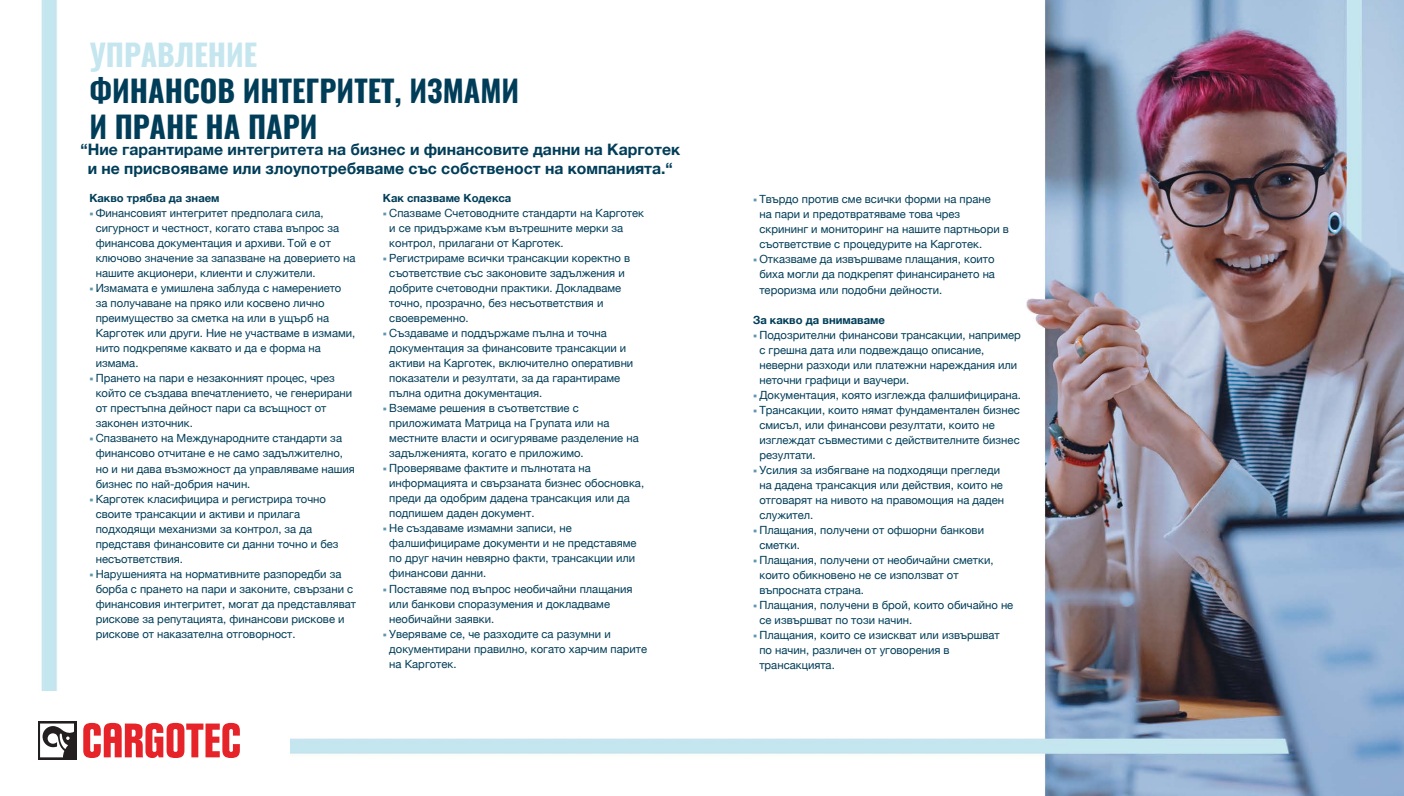
<style>
.page{position:relative;width:1404px;height:796px;background:#fff}
.page>*{position:absolute;margin:0;border:0;box-sizing:border-box;transform-origin:0 0}
.t1{font:30px/36px "Oswald";color:#003d58}
.t2{font:30px "Oswald";color:#c5e6ef}
.t3{font:700 15.75px/19.5px "Helvetica Neue";color:#003d58;text-align:center}
.t4{font:11.25px/15px "Helvetica Neue";color:#003d58}
.t5{font:700 11.25px "Helvetica Neue";color:#003d58}
.s1{font-family:"Halyard Display";font-weight:600;color:#5f96af}
</style>
<div class="page">
<img style="left:41px;top:0;width:1362px;height:795px">
<div style="left:0;top:690px;width:289px;height:105px;background:#fff"></div>
<div style="left:38px;top:720px;width:38px;height:39px;background:#231f20"></div>
<svg style="left:40px;top:723px;width:34px;height:34px"></svg>
<svg style="left:83px;top:722px;width:157px;height:35px"></svg>
<h1 class="t2" style="left:89px;top:28px;width:169px">УПРАВЛЕНИЕ</h1>
<h1 class="t1" style="left:89px;top:70px;width:431px">ФИНАНСОВ ИНТЕГРИТЕТ, ИЗМАМИ<br>И ПРАНЕ НА ПАРИ</h1>
<h2 class="t3" style="left:80px;top:139px;width:601px">“Ние гарантираме интегритета на бизнес и финансовите данни на Карготек и не присвояваме или злоупотребяваме със собственост на компанията.“</h2>
<p class="t5" style="left:89px;top:189px;width:132px">Какво трябва да знаем</p>
<p class="t4" style="left:96px;top:206px;width:261px;text-indent:-6px"><span class="s1">•</span> Финансовият интегритет предполага сила, сигурност и честност, когато става въпрос за финансова документация и архиви. Той е от ключово значение за запазване на доверието на нашите акционери, клиенти и служители.</p>
<p class="t4" style="left:96px;top:281px;width:261px;text-indent:-6px"><span class="s1">•</span> Измамата е умишлена заблуда с намерението за получаване на пряко или косвено лично преимущество за сметка на или в ущърб на Карготек или други. Ние не участваме в измами, нито подкрепяме каквато и да е форма на измама.</p>
<p class="t4" style="left:96px;top:371px;width:258px;text-indent:-6px"><span class="s1">•</span> Прането на пари е незаконният процес, чрез който се създава впечатлението, че генерирани от престъпна дейност пари са всъщност от законен източник.</p>
<p class="t4" style="left:96px;top:431px;width:261px;text-indent:-6px"><span class="s1">•</span> Спазването на Международните стандарти за финансово отчитане е не само задължително, но и ни дава възможност да управляваме нашия бизнес по най-добрия начин.</p>
<p class="t4" style="left:96px;top:491px;width:244px;text-indent:-6px"><span class="s1">•</span> Карготек класифицира и регистрира точно своите трансакции и активи и прилага подходящи механизми за контрол, за да представя финансовите си данни точно и без несъответствия.</p>
<p class="t4" style="left:96px;top:566px;width:262px;text-indent:-6px"><span class="s1">•</span> Нарушенията на нормативните разпоредби за борба с прането на пари и законите, свързани с финансовия интегритет, могат да представляват рискове за репутацията, финансови рискове и рискове от наказателна отговорност.</p>
<p class="t5" style="left:383px;top:189px;width:130px">Как спазваме Кодекса</p>
<p class="t4" style="left:389px;top:206px;width:256px;text-indent:-6px"><span class="s1">•</span> Спазваме Счетоводните стандарти на Карготек и се придържаме към вътрешните мерки за контрол, прилагани от Карготек.</p>
<p class="t4" style="left:389px;top:251px;width:242px;text-indent:-6px"><span class="s1">•</span> Регистрираме всички трансакции коректно в съответствие със законовите задължения и добрите счетоводни практики. Докладваме точно, прозрачно, без несъответствия и своевременно.</p>
<p class="t4" style="left:389px;top:326px;width:245px;text-indent:-6px"><span class="s1">•</span> Създаваме и поддържаме пълна и точна документация за финансовите трансакции и активи на Карготек, включително оперативни показатели и резултати, за да гарантираме пълна одитна документация.</p>
<p class="t4" style="left:389px;top:401px;width:251px;text-indent:-6px"><span class="s1">•</span> Вземаме решения в съответствие с приложимата Матрица на Групата или на местните власти и осигуряваме разделение на задълженията, когато е приложимо.</p>
<p class="t4" style="left:389px;top:461px;width:256px;text-indent:-6px"><span class="s1">•</span> Проверяваме фактите и пълнотата на информацията и свързаната бизнес обосновка, преди да одобрим дадена трансакция или да подпишем даден документ.</p>
<p class="t4" style="left:389px;top:521px;width:249px;text-indent:-6px"><span class="s1">•</span> Не създаваме измамни записи, не фалшифицираме документи и не представяме по друг начин невярно факти, трансакции или финансови данни.</p>
<p class="t4" style="left:389px;top:581px;width:245px;text-indent:-6px"><span class="s1">•</span> Поставяме под въпрос необичайни плащания или банкови споразумения и докладваме необичайни заявки.</p>
<p class="t4" style="left:389px;top:626px;width:259px;text-indent:-6px"><span class="s1">•</span> Уверяваме се, че разходите са разумни и документирани правилно, когато харчим парите на Карготек.</p>
<p class="t4" style="left:759px;top:192px;width:251px;text-indent:-6px"><span class="s1">•</span> Твърдо против сме всички форми на пране<br>на пари и предотвратяваме това чрез скрининг и мониторинг на нашите партньори в съответствие с процедурите на Карготек.</p>
<p class="t4" style="left:759px;top:252px;width:237px;text-align:justify;text-indent:-6px"><span class="s1">•</span> Отказваме да извършваме плащания, които биха могли да подкрепят финансирането на тероризма или подобни дейности.</p>
<p class="t5" style="left:753px;top:310px;width:133px">За какво да внимаваме</p>
<p class="t4" style="left:759px;top:327px;width:263px;text-indent:-6px"><span class="s1">•</span> Подозрителни финансови трансакции, например с грешна дата или подвеждащо описание, неверни разходи или платежни нареждания или неточни графици и ваучери.</p>
<p class="t4" style="left:753px;top:387px;width:269px"><span class="s1">•</span> Документация, която изглежда фалшифицирана.</p>
<p class="t4" style="left:759px;top:402px;width:262px;text-indent:-6px"><span class="s1">•</span> Трансакции, които нямат фундаментален бизнес смисъл, или финансови резултати, които не изглеждат съвместими с действителните бизнес резултати.</p>
<p class="t4" style="left:759px;top:462px;width:246px;text-indent:-6px"><span class="s1">•</span> Усилия за избягване на подходящи прегледи на дадена трансакция или действия, които не отговарят на нивото на правомощия на даден служител.</p>
<p class="t4" style="left:759px;top:522px;width:226px;text-indent:-6px"><span class="s1">•</span> Плащания, получени от офшорни банкови сметки.</p>
<p class="t4" style="left:759px;top:552px;width:235px;text-indent:-6px"><span class="s1">•</span> Плащания, получени от необичайни сметки, които обикновено не се използват от въпросната страна.</p>
<p class="t4" style="left:759px;top:597px;width:255px;text-indent:-6px"><span class="s1">•</span> Плащания, получени в брой, които обичайно не се извършват по този начин.</p>
<p class="t4" style="left:759px;top:627px;width:242px;text-indent:-6px"><span class="s1">•</span> Плащания, които се изискват или извършват по начин, различен от уговорения в трансакцията.</p>
</div>
